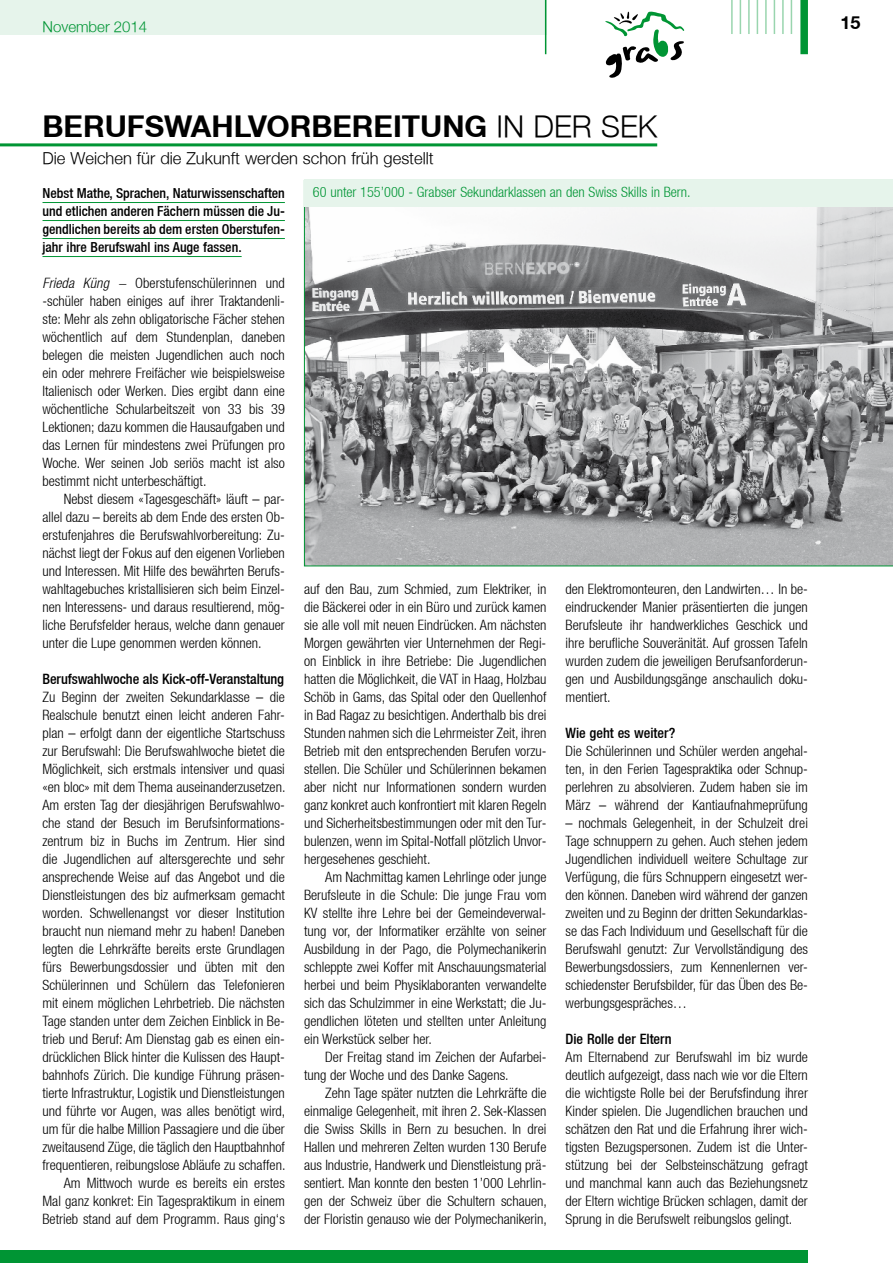
<style>
.page{position:relative;width:893px;height:1263px;background:#fff}
.page>*{position:absolute;margin:0;border:0;box-sizing:border-box;transform-origin:0 0}
.t1{font:700 30px "Helvetica Neue CE";color:#000}
.t2{font:700 18px "Helvetica Neue CE";color:#000}
.t3{font:300 16.5px "Helvetica Neue";color:#000}
.t4{font:300 15px "Helvetica Neue";color:#009534}
.t5{font:300 condensed 14.25px/18px "Helvetica Neue LT";color:#000;text-align:justify}
.t6{font:500 condensed 14.25px "Helvetica Neue";letter-spacing:-.005em;color:#000}
.t7{font:300 condensed 14.25px "Helvetica Neue LT";color:#009534}
.t8{font:500 condensed 13.8px/18px "Helvetica Neue";color:#000;text-align:justify}
.s1{font-family:"Helvetica Neue";font-weight:300}
.s2{font-style:italic}
</style>
<div class="page">
<hr style="left:43px;top:202px;width:242px;height:1px;background:#009534">
<hr style="left:43px;top:220px;width:242px;height:1px;background:#009534">
<hr style="left:43px;top:238px;width:242px;height:1px;background:#009534">
<hr style="left:43px;top:256px;width:199px;height:1px;background:#009534">
<hr style="left:0;top:143px;width:657px;height:3px;background:#009534">
<svg style="left:304px;top:207px;width:589px;height:360px;background:#a2a3a4"></svg>
<div style="left:304px;top:180px;width:589px;height:27px;background:#e6f4eb"></div>
<div style="left:0;top:1250px;width:808px;height:13px;background:#009534"></div>
<div style="left:0;top:0;width:546px;height:34px;background:#e6f4eb"></div>
<div style="left:800px;top:0;width:8px;height:54px;background:#009534"></div>
<hr style="left:791px;top:0;width:1px;height:34px;background:#99d5ae">
<hr style="left:782px;top:0;width:2px;height:34px;background:#99d5ae">
<hr style="left:774px;top:0;width:1px;height:34px;background:#99d5ae">
<hr style="left:765px;top:0;width:2px;height:34px;background:#99d5ae">
<hr style="left:757px;top:0;width:1px;height:34px;background:#99d5ae">
<hr style="left:748px;top:0;width:2px;height:34px;background:#99d5ae">
<hr style="left:740px;top:0;width:1px;height:34px;background:#99d5ae">
<hr style="left:731px;top:0;width:2px;height:34px;background:#99d5ae">
<hr style="left:545px;top:0;width:1px;height:54px;background:#009534">
<svg style="left:605px;top:12px;width:79px;height:66px"></svg>
<p class="t4" style="left:43px;top:18px;width:106px">November 2014</p>
<p class="t2" style="left:841px;top:12px;width:21px">15</p>
<h1 class="t1" style="left:43px;top:108px;width:612px">BERUFSWAHLVORBEREITUNG <span class="s1">in der Sek</span></h1>
<p class="t3" style="left:43px;top:148px;width:393px">Die Weichen für die Zukunft werden schon früh gestellt</p>
<p class="t7" style="left:313px;top:184px;width:379px">60 unter 155’000 - Grabser Sekundarklassen an den Swiss Skills in Bern.</p>
<p class="t8" style="left:43px;top:184px;width:244px">Nebst Mathe, Sprachen, Naturwissenschaften und etlichen anderen Fächern müssen die Ju&shy;gendlichen bereits ab dem ersten Oberstufen&shy;jahr ihre Berufswahl ins Auge fassen.</p>
<p class="t5" style="left:43px;top:274px;width:244px"><span class="s2">Frieda Küng -</span> Oberstufenschülerinnen und -schüler haben einiges auf ihrer Traktandenli&shy;ste: Mehr als zehn obligatorische Fächer stehen wöchentlich auf dem Stundenplan, daneben belegen die meisten Jugendlichen auch noch ein oder mehrere Freifächer wie beispielsweise Italienisch oder Werken. Dies ergibt dann eine wöchentliche Schularbeitszeit von 33 bis 39<br>Lektionen; dazu kommen die Hausaufgaben und das Lernen für mindestens zwei Prüfungen pro Woche. Wer seinen Job seriös macht ist also bestimmt nicht unterbeschäftigt.</p>
<p class="t5" style="left:43px;top:490px;width:244px;text-indent:21px">Nebst diesem «Tagesgeschäft» läuft – par&shy;allel dazu – bereits ab dem Ende des ersten Ob&shy;erstufenjahres die Berufswahlvorbereitung: Zu&shy;nächst liegt der Fokus auf den eigenen Vorlieben und Interessen. Mit Hilfe des bewährten Berufs&shy;wahltagebuches kristallisieren sich beim Einzel&shy;nen Interessens- und daraus resultierend, mög&shy;liche Berufsfelder heraus, welche dann genauer unter die Lupe genommen werden können.</p>
<p class="t6" style="left:43px;top:670px;width:243px">Berufswahlwoche als Kick-off-Veranstaltung</p>
<p class="t5" style="left:43px;top:688px;width:244px;text-align:right">Zu Beginn der zweiten Sekundarklasse – die Realschule benutzt einen leicht anderen Fahr&shy;plan – erfolgt dann der eigentliche Startschuss zur Berufswahl: Die Berufswahlwoche bietet die Möglichkeit, sich erstmals intensiver und quasi «en bloc» mit dem Thema auseinanderzusetzen.<br>Am ersten Tag der diesjährigen Berufswahlwo&shy;che stand der Besuch im Berufsinformations&shy;zentrum biz in Buchs im Zentrum. Hier sind die Jugendlichen auf altersgerechte und sehr ansprechende Weise auf das Angebot und die Dienstleistungen des biz aufmerksam gemacht worden. Schwellenangst vor dieser Institution braucht nun niemand mehr zu haben! Daneben legten die Lehrkräfte bereits erste Grundlagen fürs Bewerbungsdossier und übten mit den Schülerinnen und Schülern das Telefonieren mit einem möglichen Lehrbetrieb. Die nächsten Tage standen unter dem Zeichen Einblick in Be&shy;trieb und Beruf: Am Dienstag gab es einen ein&shy;drücklichen Blick hinter die Kulissen des Haupt&shy;bahnhofs Zürich. Die kundige Führung präsen&shy;tierte Infrastruktur, Logistik und Dienstleistungen und führte vor Augen, was alles benötigt wird, um für die halbe Million Passagiere und die über zweitausend Züge, die täglich den Hauptbahnhof frequentieren, reibungslose Abläufe zu schaffen.<br>Am Mittwoch wurde es bereits ein erstes Mal ganz konkret: Ein Tagespraktikum in einem Betrieb stand auf dem Programm. Raus ging‘s</p>
<p class="t5" style="left:304px;top:580px;width:244px">auf den Bau, zum Schmied, zum Elektriker, in die Bäckerei oder in ein Büro und zurück kamen sie alle voll mit neuen Eindrücken. Am nächsten Morgen gewährten vier Unternehmen der Regi&shy;on Einblick in ihre Betriebe: Die Jugendlichen hatten die Möglichkeit, die VAT in Haag, Holzbau Schöb in Gams, das Spital oder den Quellenhof in Bad Ragaz zu besichtigen. Anderthalb bis drei Stunden nahmen sich die Lehrmeister Zeit, ihren Betrieb mit den entsprechenden Berufen vorzu&shy;stellen. Die Schüler und Schülerinnen bekamen aber nicht nur Informationen sondern wurden ganz konkret auch konfrontiert mit klaren Regeln und Sicherheitsbestimmungen oder mit den Tur&shy;bulenzen, wenn im Spital-Notfall plötzlich Unvor&shy;hergesehenes geschieht.</p>
<p class="t5" style="left:304px;top:868px;width:244px;text-indent:21px">Am Nachmittag kamen Lehrlinge oder junge Berufsleute in die Schule: Die junge Frau vom KV stellte ihre Lehre bei der Gemeindeverwal&shy;tung vor, der Informatiker erzählte von seiner Ausbildung in der Pago, die Polymechanikerin schleppte zwei Koffer mit Anschauungsmaterial herbei und beim Physiklaboranten verwandelte sich das Schulzimmer in eine Werkstatt; die Ju&shy;gendlichen löteten und stellten unter Anleitung ein Werkstück selber her.</p>
<p class="t5" style="left:304px;top:1048px;width:244px;text-indent:21px">Der Freitag stand im Zeichen der Aufarbei&shy;tung der Woche und des Danke Sagens.</p>
<p class="t5" style="left:304px;top:1084px;width:244px;text-indent:21px">Zehn Tage später nutzten die Lehrkräfte die einmalige Gelegenheit, mit ihren 2. Sek-Klassen die Swiss Skills in Bern zu besuchen. In drei Hallen und mehreren Zelten wurden 130 Berufe aus Industrie, Handwerk und Dienstleistung prä&shy;sentiert. Man konnte den besten 1’000 Lehrlin&shy;gen der Schweiz über die Schultern schauen, der Floristin genauso wie der Polymechanikerin,</p>
<p class="t5" style="left:566px;top:580px;width:244px">den Elektromonteuren, den Landwirten… In be&shy;eindruckender Manier präsentierten die jungen Berufsleute ihr handwerkliches Geschick und ihre berufliche Souveränität. Auf grossen Tafeln wurden zudem die jeweiligen Berufsanforderun&shy;gen und Ausbildungsgänge anschaulich doku&shy;mentiert.</p>
<p class="t6" style="left:566px;top:724px;width:111px">Wie geht es weiter?</p>
<p class="t5" style="left:566px;top:742px;width:244px">Die Schülerinnen und Schüler werden angehal&shy;ten, in den Ferien Tagespraktika oder Schnup&shy;perlehren zu absolvieren. Zudem haben sie im März – während der Kantiaufnahmeprüfung</p>
<p class="t5" style="left:566px;top:814px;width:244px">– nochmals Gelegenheit, in der Schulzeit drei Tage schnuppern zu gehen. Auch stehen jedem Jugendlichen individuell weitere Schultage zur Verfügung, die fürs Schnuppern eingesetzt wer&shy;den können. Daneben wird während der ganzen zweiten und zu Beginn der dritten Sekundarklas&shy;se das Fach Individuum und Gesellschaft für die Berufswahl genutzt: Zur Vervollständigung des Bewerbungsdossiers, zum Kennenlernen ver&shy;schiedenster Berufsbilder, für das Üben des Be&shy;werbungsgespräches…</p>
<p class="t6" style="left:566px;top:1030px;width:108px">Die Rolle der Eltern</p>
<p class="t5" style="left:566px;top:1048px;width:244px">Am Elternabend zur Berufswahl im biz wurde deutlich aufgezeigt, dass nach wie vor die Eltern die wichtigste Rolle bei der Berufsfindung ihrer Kinder spielen. Die Jugendlichen brauchen und schätzen den Rat und die Erfahrung ihrer wich&shy;tigsten Bezugspersonen. Zudem ist die Unter&shy;stützung bei der Selbsteinschätzung gefragt und manchmal kann auch das Beziehungsnetz der Eltern wichtige Brücken schlagen, damit der Sprung in die Berufswelt reibungslos gelingt.</p>
</div>
